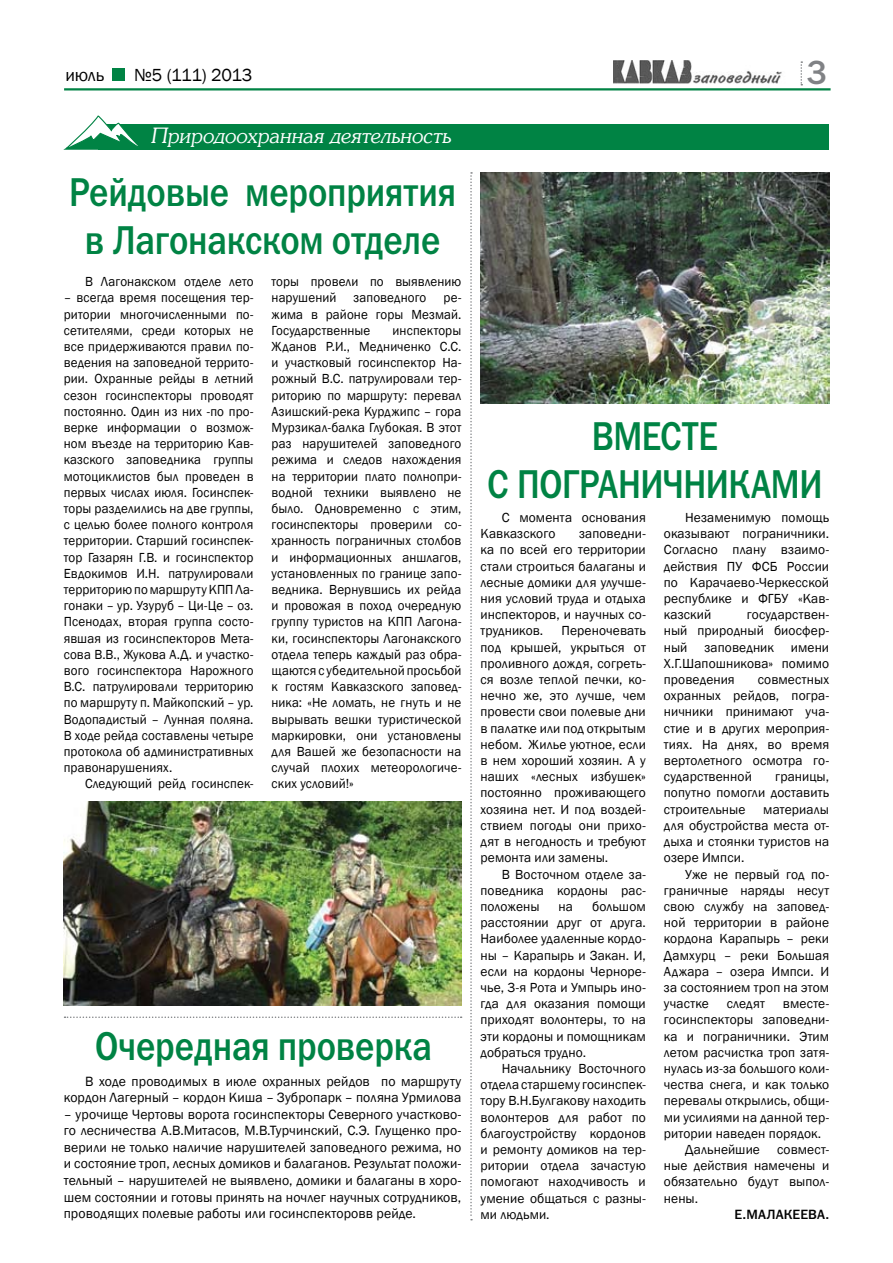
<style>
.page{position:relative;width:893px;height:1263px;background:#fff}
.page>*{position:absolute;margin:0;border:0;box-sizing:border-box;transform-origin:0 0}
.t1{font:40.5px/48.6px "Franklin Gothic Medium C";letter-spacing:-.005em;color:#008344;text-align:center;scale:.85 1}
.t2{font:40.5px/48.6px "Franklin Gothic Medium C";letter-spacing:-.005em;color:#008344;text-align:center;scale:.84 1}
.t3{font:33.75px "Franklin Gothic Medium C";color:#808285}
.t4{font:italic 21px "Souvienne";color:#fff}
.t5{font:18px "Franklin Gothic";letter-spacing:-.015em;color:#000}
.t6{font:13.8px/16.5px "Franklin Gothic";letter-spacing:.005em;color:#000;text-align:right}
.t7{font:13.5px/16.2px "Franklin Gothic";letter-spacing:.01em;color:#000;text-align:justify}
.t8{font:13.5px "Franklin Gothic Medium C";color:#000}
</style>
<div class="page">
<hr style="left:64px;top:88px;width:767px;height:2px;background:#008344">
<img style="left:613px;top:60px;width:169px;height:23px">
<div style="left:113px;top:68px;width:12px;height:13px;background:#008344"></div>
<svg style="left:800px;top:61px;width:2px;height:24px"></svg>
<div style="left:98px;top:124px;width:731px;height:25px;background:#008344"></div>
<svg style="left:63px;top:115px;width:89px;height:35px"></svg>
<img style="left:64px;top:801px;width:397px;height:205px">
<img style="left:480px;top:173px;width:349px;height:231px">
<svg style="left:65px;top:1016px;width:397px;height:2px"></svg>
<svg style="left:470px;top:172px;width:2px;height:1048px"></svg>
<h3 class="t5" style="left:65px;top:64px;width:40px">июль</h3>
<h3 class="t5" style="left:134px;top:64px;width:120px">№5 (111) 2013</h3>
<h2 class="t3" style="left:806px;top:54px;width:22px">3</h2>
<h3 class="t4" style="left:152px;top:124px;width:301px">Природоохранная деятельность</h3>
<h1 class="t1" style="left:69px;top:167px;width:457px">Рейдовые мероприятия в Лагонакском отделе</h1>
<p class="t7" style="left:85px;top:274px;width:170px">В Лагонакском отделе лето</p>
<p class="t7" style="left:64px;top:290px;width:191px">– всегда время посещения тер&shy;ритории многочисленными по&shy;сетителями, среди которых не все придерживаются правил по&shy;ведения на заповедной террито&shy;рии. Охранные рейды в летний сезон госинспекторы проводят постоянно. Один из них -по про&shy;верке информации о возмож&shy;ном въезде на территорию Кав&shy;казского заповедника группы мотоциклистов был проведен в первых числах июля. Госинспек&shy;торы разделились на две группы, с целью более полного контроля территории. Старший госинспек&shy;тор Газарян Г.В. и госинспектор Евдокимов И.Н. патрулировали территорию по маршруту КПП Ла&shy;гонаки – ур. Узуруб – Ци-Це – оз.<br>Псенодах, вторая группа состо&shy;явшая из госинспекторов Мета&shy;сова В.В., Жукова А.Д. и участко&shy;вого госинспектора Нарожного В.С. патрулировали территорию по маршруту п. Майкопский – ур.<br>Водопадистый – Лунная поляна.<br>В ходе рейда составлены четыре протокола об административных правонарушениях.</p>
<p class="t7" style="left:85px;top:776px;width:170px">Следующий рейд госинспек-</p>
<p class="t7" style="left:272px;top:274px;width:191px">торы провели по выявлению нарушений</p>
<p class="t7" style="left:272px;top:290px;width:191px;text-indent:172px">ре&shy;жима в районе горы Мезмай.<br>Государственные</p>
<p class="t7" style="left:354px;top:290px;width:74px">заповедного</p>
<p class="t7" style="left:272px;top:322px;width:191px;text-indent:121px">инспекторы Жданов Р.И., Медниченко С.С. и участковый госинспектор На&shy;рожный В.С. патрулировали тер&shy;риторию по маршруту: перевал Азишский-река Курджипс – гора Мурзикал-балка Глубокая. В этот раз нарушителей заповедного режима и следов нахождения на территории плато полнопри&shy;водной техники выявлено не было. Одновременно с этим, госинспекторы проверили со&shy;хранность пограничных столбов и информационных аншлагов, установленных по границе запо&shy;ведника. Вернувшись их рейда и провожая в поход очередную группу туристов на КПП Лагона&shy;ки, госинспекторы Лагонакского отдела теперь каждый раз обра&shy;щаются с убедительной просьбой к гостям Кавказского заповед&shy;ника: «Не ломать, не гнуть и не вырывать вешки туристической маркировки, они установлены для Вашей же безопасности на случай плохих метеорологиче&shy;ских условий!»</p>
<h1 class="t1" style="left:95px;top:1022px;width:398px">Очередная проверка</h1>
<p class="t6" style="left:64px;top:1073px;width:399px">В ходе проводимых в июле охранных рейдов по маршруту кордон Лагерный – кордон Киша – Зубропарк – поляна Урмилова</p>
<p class="t6" style="left:64px;top:1106px;width:399px;text-align:justify">– урочище Чертовы ворота госинспекторы Северного участково&shy;го лесничества А.В.Митасов, М.В.Турчинский, С.Э. Глущенко про&shy;верили не только наличие нарушителей заповедного режима, но и состояние троп, лесных домиков и балаганов. Результат положи&shy;тельный – нарушителей не выявлено, домики и балаганы в хоро&shy;шем состоянии и готовы принять на ночлег научных сотрудников, проводящих полевые работы или госинспекторовв рейде.</p>
<h1 class="t2" style="left:487px;top:411px;width:401px">Вместе<br>с пограничниками</h1>
<p class="t7" style="left:480px;top:510px;width:167px;text-indent:21px">С момента основания<br>Кавказского</p>
<p class="t7" style="left:480px;top:526px;width:167px;text-indent:99px">заповедни&shy;ка по всей его территории стали строиться балаганы и лесные домики для улучше&shy;ния условий труда и отдыха инспекторов, и научных со&shy;трудников.</p>
<p class="t7" style="left:480px;top:623px;width:167px;text-indent:81px">Переночевать под крышей, укрыться от проливного дождя, согреть&shy;ся возле теплой печки, ко&shy;нечно же, это лучше, чем провести свои полевые дни в палатке или под открытым небом. Жилье уютное, если в нем хороший хозяин. А у наших «лесных избушек» постоянно проживающего хозяина нет. И под воздей&shy;ствием погоды они прихо&shy;дят в негодность и требуют ремонта или замены.</p>
<p class="t7" style="left:480px;top:866px;width:167px;text-indent:21px">В Восточном отделе за&shy;поведника кордоны рас&shy;положены</p>
<p class="t7" style="left:480px;top:898px;width:167px;text-indent:112px">большом расстоянии друг от друга.<br>Наиболее удаленные кордо&shy;ны – Карапырь и Закан. И, если на кордоны Черноре&shy;чье, 3-я Рота и Умпырь ино&shy;гда для оказания помощи приходят волонтеры, то на эти кордоны и помощникам добраться трудно.</p>
<p class="t7" style="left:480px;top:1060px;width:167px;text-indent:21px">Начальнику Восточного отдела старшему госинспек&shy;тору В.Н.Булгакову находить волонтеров для работ по благоустройству кордонов и ремонту домиков на тер&shy;ритории отдела зачастую помогают находчивость и умение общаться с разны&shy;ми людьми.</p>
<p class="t7" style="left:559px;top:898px;width:16px">на</p>
<p class="t7" style="left:664px;top:510px;width:167px;text-indent:21px">Незаменимую помощь оказывают пограничники.<br>Согласно плану взаимо&shy;действия ПУ ФСБ России по Карачаево-Черкесской республике и ФГБУ «Кав&shy;казский</p>
<p class="t7" style="left:664px;top:607px;width:167px;text-indent:83px">государствен&shy;ный природный биосфер&shy;ный</p>
<p class="t7" style="left:664px;top:639px;width:167px;text-indent:127px">имени Х.Г.Шапошникова» помимо проведения</p>
<p class="t7" style="left:704px;top:639px;width:71px">заповедник</p>
<p class="t7" style="left:664px;top:672px;width:167px;text-indent:94px">совместных охранных рейдов, погра&shy;ничники принимают уча&shy;стие и в других мероприя&shy;тиях. На днях, во время вертолетного осмотра го&shy;сударственной</p>
<p class="t7" style="left:664px;top:769px;width:167px;text-indent:111px">границы, попутно помогли доставить строительные</p>
<p class="t7" style="left:664px;top:801px;width:167px;text-indent:99px">материалы для обустройства места от&shy;дыха и стоянки туристов на озере Импси.</p>
<p class="t7" style="left:664px;top:866px;width:167px;text-indent:21px">Уже не первый год по&shy;граничные наряды несут свою службу на заповед&shy;ной территории в районе кордона Карапырь – реки Дамхурц – реки Большая Аджара – озера Импси. И за состоянием троп на этом участке</p>
<p class="t7" style="left:727px;top:996px;width:40px">следят</p>
<p class="t7" style="left:783px;top:996px;width:48px">вместе-</p>
<p class="t7" style="left:664px;top:1012px;width:167px">госинспекторы заповедни-</p>
<p class="t7" style="left:664px;top:1028px;width:167px">ка и пограничники. Этим</p>
<p class="t7" style="left:664px;top:1044px;width:167px">летом расчистка троп затя-</p>
<p class="t7" style="left:664px;top:1060px;width:167px">нулась из-за большого коли-</p>
<p class="t7" style="left:664px;top:1077px;width:167px">чества снега, и как только</p>
<p class="t7" style="left:664px;top:1093px;width:167px">перевалы открылись, общи-</p>
<p class="t7" style="left:664px;top:1109px;width:167px">ми усилиями на данной тер-</p>
<p class="t7" style="left:664px;top:1125px;width:159px">ритории наведен порядок.</p>
<p class="t7" style="left:685px;top:1141px;width:76px">Дальнейшие</p>
<p class="t7" style="left:664px;top:1141px;width:167px;text-indent:113px">совмест&shy;ные действия намечены и обязательно будут выпол&shy;нены.</p>
<p class="t8" style="left:734px;top:1207px;width:51px">Е.МАЛАКЕЕ</p>
<p class="t8" style="left:808px;top:1207px;width:23px">ВА.</p>
</div>
